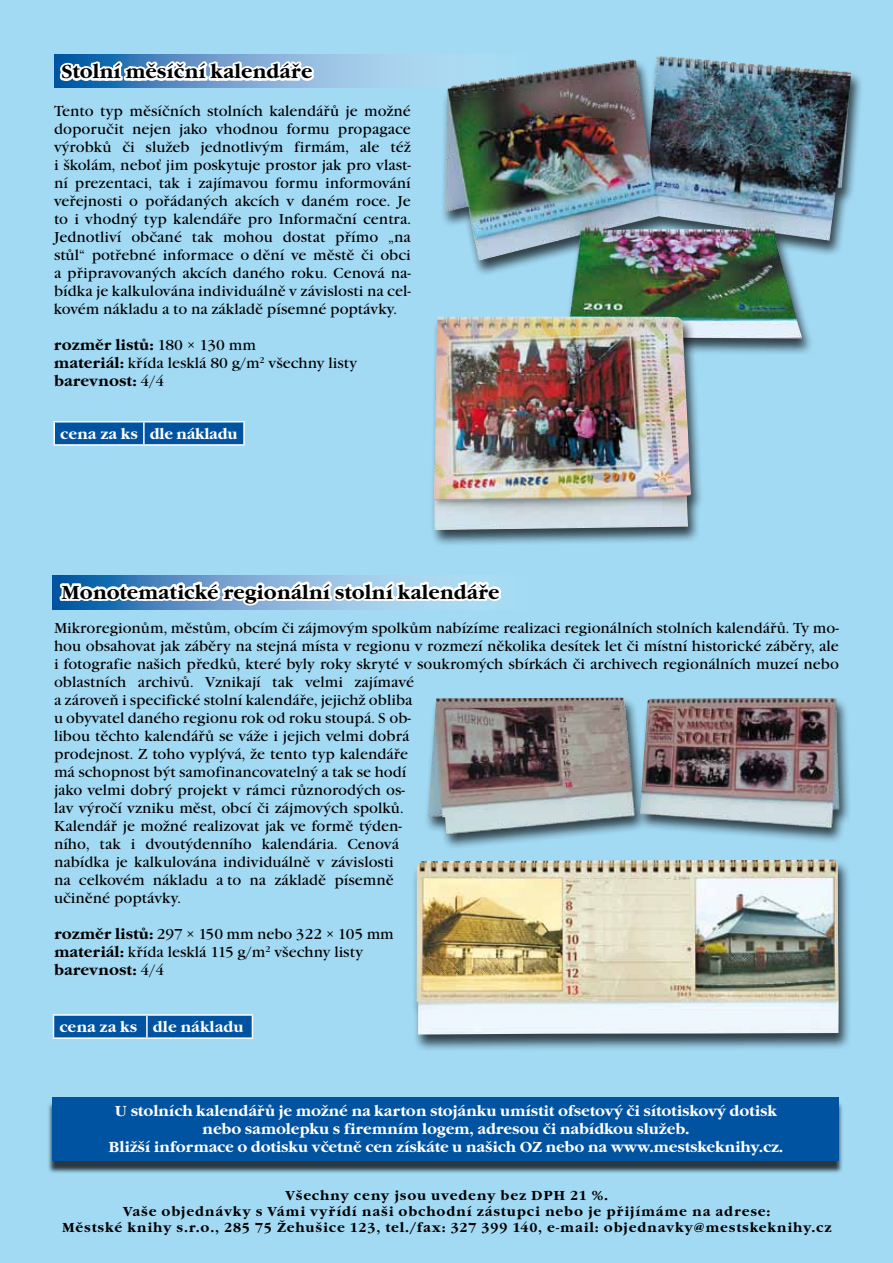
<style>
.page{position:relative;width:893px;height:1263px;background:#a2daf4}
.page>*{position:absolute;margin:0;border:0;box-sizing:border-box;transform-origin:0 0}
.t1{font:700 19.5px "Garamond Itc TEE";color:#000}
.t2{font:15px/18px "Garamond Itc TEE";color:#000}
.t3{font:700 15px/18px "Garamond Itc TEE";letter-spacing:-.01em;color:#fff;text-align:center}
.t4{font:700 13.5px/16.2px "Garamond Itc TEE";letter-spacing:.06em;color:#000;text-align:center}
.s1{font-weight:700}
</style>
<div class="page">
<div style="left:411px;top:859px;width:440px;height:192px;background:#000;opacity:.7"></div>
<img style="left:505px;top:860px;width:334px;height:174px">
<div style="left:423px;top:697px;width:428px;height:153px;background:#000;opacity:.7"></div>
<img style="left:505px;top:698px;width:335px;height:137px">
<div style="left:47px;top:1101px;width:796px;height:73px;background:#000;opacity:.75"></div>
<div style="left:52px;top:1097px;width:787px;height:64px;background:#0053a0"></div>
<div style="left:54px;top:54px;width:477px;height:34px;background:linear-gradient(to bottom,#a2cdea,#a2cdea)"></div>
<svg style="left:58px;top:54px;width:260px;height:34px;background:#9fbfdd"></svg>
<div style="left:440px;top:54px;width:424px;height:301px;background:#000;opacity:.7"></div>
<img style="left:445px;top:56px;width:406px;height:283px">
<div style="left:429px;top:315px;width:274px;height:232px;background:#000;opacity:.7"></div>
<img style="left:434px;top:316px;width:257px;height:214px">
<svg style="left:53px;top:415px;width:452px;height:636px"></svg>
<hr style="left:144px;top:421px;width:101px;height:1px;background:#fff">
<hr style="left:143px;top:422px;width:2px;height:22px;background:#fff">
<hr style="left:243px;top:422px;width:2px;height:22px;background:#fff">
<hr style="left:54px;top:444px;width:90px;height:2px;background:#fff">
<hr style="left:144px;top:444px;width:101px;height:2px;background:#fff">
<h1 class="t1" style="left:61px;top:61px;width:252px">Stolní měsíční kalendáře</h1>
<p class="t2" style="left:54px;top:102px;width:358px;text-align:justify">Tento typ měsíčních stolních kalendářů je možné doporučit nejen jako vhodnou formu propagace výrobků či služeb jednotlivým firmám, ale též i školám, neboť jim poskytuje prostor jak pro vlast&shy;ní prezentaci, tak i zajímavou formu informování veřejnosti o pořádaných akcích v daném roce. Je to i vhodný typ kalendáře pro Informační centra.<br>Jednotliví občané tak mohou dostat přímo „na stůl“ potřebné informace o dění ve městě či obci a připravovaných akcích daného roku. Cenová na&shy;bídka je kalkulována individuálně v závislosti na cel&shy;kovém nákladu a to na základě písemné poptávky.</p>
<p class="t2" style="left:54px;top:336px;width:305px"><span class="s1">rozměr listů:</span> 180 × 130 mm<br><span class="s1">materiál:</span> křída lesklá 80 g/m<sup>2</sup> všechny listy <span class="s1">barevnost:</span> 4/4</p>
<p class="t3" style="left:60px;top:425px;width:179px">cena za ks dle nákladu</p>
<h1 class="t1" style="left:61px;top:581px;width:440px">Monotematické regionální stolní kalendáře</h1>
<p class="t2" style="left:54px;top:619px;width:786px">Mikroregionům, městům, obcím či zájmovým spolkům nabízíme realizaci regionálních stolních kalendářů. Ty mo&shy;hou obsahovat jak záběry na stejná místa v regionu v rozmezí několika desítek let či místní historické záběry, ale i fotografie našich předků, které byly roky skryté v soukromých sbírkách či archivech regionálních muzeí nebo oblastních archivů. Vznikají tak velmi zajímavé<br>a zároveň i specifické stolní kalendáře, jejichž obliba<br>u obyvatel daného regionu rok od roku stoupá. S ob-<br>libou těchto kalendářů se váže i jejich velmi dobrá<br>prodejnost. Z toho vyplývá, že tento typ kalendáře<br>má schopnost být samofinancovatelný a tak se hodí<br>jako velmi dobrý projekt v rámci různorodých os-<br>lav výročí vzniku měst, obcí či zájmových spolků.<br>Kalendář je možné realizovat jak ve formě týden-<br>ního, tak i dvoutýdenního kalendária. Cenová<br>nabídka je kalkulována individuálně v závislosti<br>na celkovém nákladu a to na základě písemně<br>učiněné poptávky.</p>
<p class="t2" style="left:54px;top:925px;width:341px"><span class="s1">rozměr listů:</span> 297 × 150 mm nebo 322 × 105 mm <span class="s1">materiál:</span> křída lesklá 115 g/m<sup>2</sup> všechny listy <span class="s1">barevnost:</span> 4/4</p>
<p class="t3" style="left:60px;top:1018px;width:186px">cena za ks dle nákladu</p>
<p class="t3" style="left:109px;top:1102px;width:676px">U stolních kalendářů je možné na karton stojánku umístit ofsetový či sítotiskový dotisk nebo samolepku s firemním logem, adresou či nabídkou služeb.<br>Bližší informace o dotisku včetně cen získáte u našich OZ nebo na www.mestskeknihy.cz.</p>
<p class="t4" style="left:62px;top:1187px;width:771px">Všechny ceny jsou uvedeny bez DPH 21 %.<br>Vaše objednávky s Vámi vyřídí naši obchodní zástupci nebo je přijímáme na adrese:<br>Městské knihy s.r.o., 285 75 Žehušice 123, tel./fax: 327 399 140, e-mail: objednavky@mestskeknihy.cz</p>
</div>
